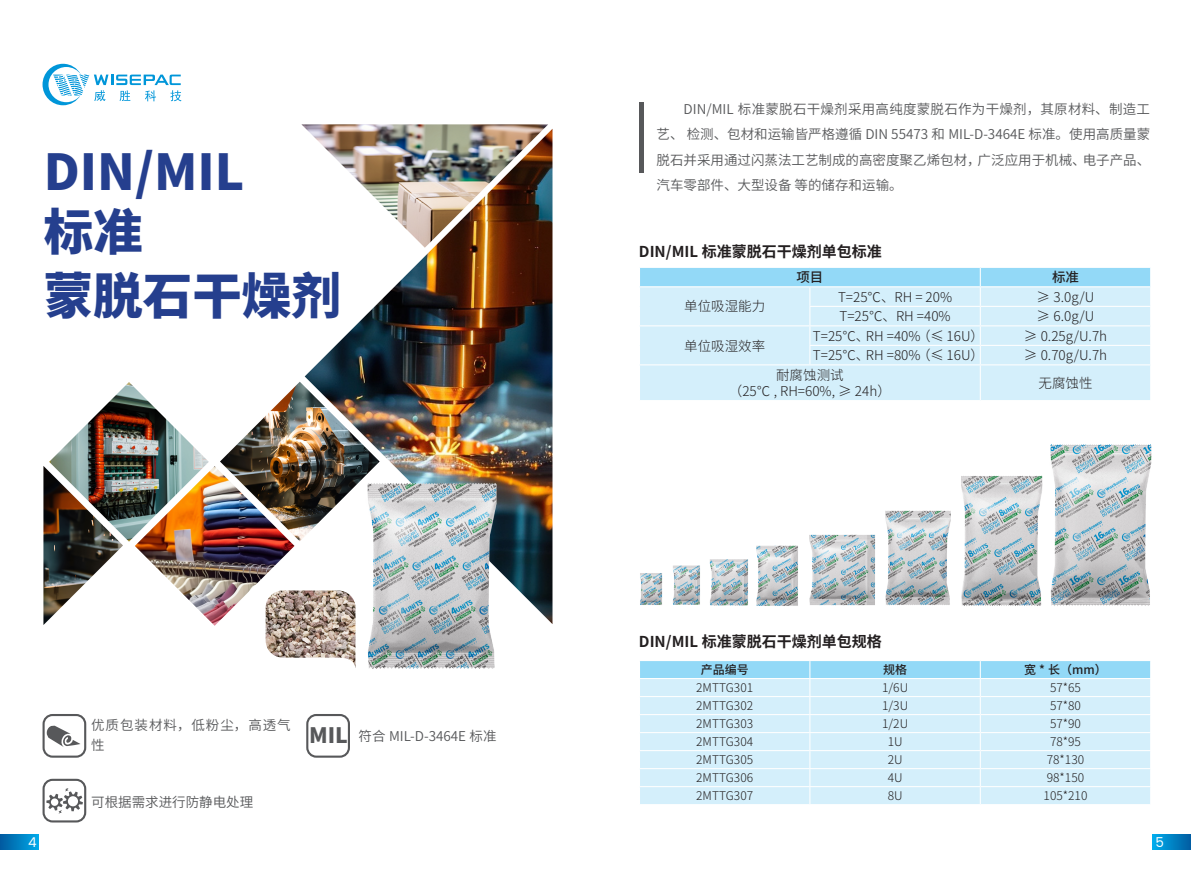
<style>
.page{position:relative;width:1191px;height:893px;background:#fff}
.page>*{position:absolute;margin:0;border:0;box-sizing:border-box;transform-origin:0 0}
.t1{font:800 49.5px "Source Han Sans CN";color:#253f8e}
.t2{font:800 21.3px "Source Han Sans CN";color:#57585a}
.t3{font:700 15px "Source Han Sans CN";color:#231f20}
.t4{font:13.5px/25.5px "Source Han Sans CN";color:#57585a;text-align:justify}
.t5{font:300 13.5px "Source Han Sans CN";color:#231f20}
.t6{font:13.5px/19.5px "Source Han Sans CN";letter-spacing:.07em;color:#57585a}
.t7{font:500 13.5px "Source Han Sans CN";color:#231f20}
.t8{font:13.5px "Poppins";color:#fff}
.t9{font:300 12px "Source Han Sans CN";color:#231f20}
.t10{font:500 12px "Source Han Sans CN";color:#231f20}
</style>
<div class="page">
<div style="left:0;top:834px;width:39px;height:16px;background:linear-gradient(to right,#015a9e,#00aae9)"></div>
<div style="left:1152px;top:834px;width:39px;height:16px;background:linear-gradient(to right,#00aeed,#015ca0)"></div>
<svg style="left:43px;top:64px;width:138px;height:41px"></svg>
<img style="left:301px;top:124px;width:247px;height:5px">
<img style="left:305px;top:129px;width:247px;height:495px">
<img style="left:43px;top:466px;width:80px;height:159px">
<img style="left:220px;top:382px;width:160px;height:159px">
<img style="left:135px;top:466px;width:159px;height:160px">
<img style="left:49px;top:382px;width:160px;height:160px">
<hr style="left:639px;top:102px;width:4px;height:71px;background:#57585a">
<img style="left:322px;top:420px;width:212px;height:299px">
<svg style="left:46px;top:725px;width:35px;height:22px"></svg>
<svg style="left:46px;top:788px;width:37px;height:26px"></svg>
<div style="left:43px;top:714px;width:43px;height:44px;border:2px solid #57585a;border-radius:9px"></div>
<div style="left:43px;top:779px;width:43px;height:43px;border:2px solid #57585a;border-radius:9px"></div>
<div style="left:306px;top:714px;width:44px;height:44px;border:2px solid #57585a;border-radius:9px"></div>
<div style="left:640px;top:365px;width:510px;height:35px;background:#d4effb"></div>
<svg style="left:640px;top:267px;width:511px;height:97px"></svg>
<hr style="left:979px;top:365px;width:1px;height:35px;background:#fff">
<svg style="left:640px;top:660px;width:511px;height:144px"></svg>
<img style="left:640px;top:444px;width:512px;height:162px">
<img style="left:266px;top:590px;width:90px;height:78px">
<p class="t1" style="left:44px;top:144px;width:202px">DIN/MIL</p>
<p class="t1" style="left:44px;top:204px;width:100px">标准</p>
<p class="t1" style="left:44px;top:268px;width:298px">蒙脱石干燥剂</p>
<p class="t6" style="left:91px;top:716px;width:201px">优质包装材料，低粉尘，高透气性</p>
<p class="t4" style="left:91px;top:790px;width:163px">可根据需求进行防静电处理</p>
<h2 class="t2" style="left:309px;top:723px;width:40px">MIL</h2>
<p class="t4" style="left:359px;top:724px;width:139px">符合 MIL-D-3464E 标准</p>
<p class="t4" style="left:656px;top:97px;width:495px;text-indent:27px">DIN/MIL 标准蒙脱石干燥剂采用高纯度蒙脱石作为干燥剂，其原材料、制造工艺、 检测、包材和运输皆严格遵循 DIN 55473 和 MIL-D-3464E 标准。使用高质量蒙脱石并采用通过闪蒸法工艺制成的高密度聚乙烯包材，广泛应用于机械、电子产品、汽车零部件、大型设备 等的储存和运输。</p>
<p class="t3" style="left:639px;top:243px;width:244px">DIN/MIL 标准蒙脱石干燥剂单包标准</p>
<p class="t5" style="left:684px;top:299px;width:82px">单位吸湿能力</p>
<p class="t7" style="left:796px;top:270px;width:28px">项目</p>
<p class="t7" style="left:1052px;top:270px;width:28px">标准</p>
<p class="t5" style="left:838px;top:289px;width:116px">T=25℃、RH = 20%</p>
<p class="t5" style="left:1036px;top:289px;width:59px">≥ 3.0g/U</p>
<p class="t5" style="left:839px;top:309px;width:113px">T=25℃、RH =40%</p>
<p class="t5" style="left:1036px;top:309px;width:59px">≥ 6.0g/U</p>
<p class="t5" style="left:813px;top:328px;width:173px">T=25℃、RH =40%（≤ 16U）</p>
<p class="t5" style="left:1023px;top:328px;width:85px">≥ 0.25g/U.7h</p>
<p class="t5" style="left:813px;top:348px;width:173px">T=25℃、RH =80%（≤ 16U）</p>
<p class="t5" style="left:1023px;top:348px;width:85px">≥ 0.70g/U.7h</p>
<p class="t5" style="left:776px;top:367px;width:69px">耐腐蚀测试</p>
<p class="t5" style="left:729px;top:383px;width:163px">（25℃ , RH=60%, ≥ 24h）</p>
<p class="t5" style="left:684px;top:338px;width:82px">单位吸湿效率</p>
<p class="t5" style="left:1038px;top:375px;width:55px">无腐蚀性</p>
<p class="t3" style="left:639px;top:633px;width:244px">DIN/MIL 标准蒙脱石干燥剂单包规格</p>
<p class="t10" style="left:700px;top:663px;width:49px">产品编号</p>
<p class="t10" style="left:883px;top:663px;width:25px">规格</p>
<p class="t10" style="left:1024px;top:663px;width:84px">宽 * 长（mm）</p>
<p class="t9" style="left:696px;top:681px;width:58px">2MTTG301</p>
<p class="t9" style="left:882px;top:681px;width:28px">1/6U</p>
<p class="t9" style="left:1050px;top:681px;width:32px">57*65</p>
<p class="t9" style="left:696px;top:699px;width:58px">2MTTG302</p>
<p class="t9" style="left:882px;top:699px;width:28px">1/3U</p>
<p class="t9" style="left:1050px;top:699px;width:32px">57*80</p>
<p class="t9" style="left:696px;top:717px;width:58px">2MTTG303</p>
<p class="t9" style="left:882px;top:717px;width:28px">1/2U</p>
<p class="t9" style="left:1050px;top:717px;width:32px">57*90</p>
<p class="t9" style="left:696px;top:735px;width:58px">2MTTG304</p>
<p class="t9" style="left:887px;top:735px;width:16px">1U</p>
<p class="t9" style="left:1050px;top:735px;width:32px">78*95</p>
<p class="t9" style="left:696px;top:753px;width:58px">2MTTG305</p>
<p class="t9" style="left:887px;top:753px;width:16px">2U</p>
<p class="t9" style="left:1046px;top:753px;width:39px">78*130</p>
<p class="t9" style="left:696px;top:771px;width:58px">2MTTG306</p>
<p class="t9" style="left:887px;top:771px;width:16px">4U</p>
<p class="t9" style="left:1046px;top:771px;width:39px">98*150</p>
<p class="t9" style="left:696px;top:789px;width:58px">2MTTG307</p>
<p class="t9" style="left:887px;top:789px;width:16px">8U</p>
<p class="t9" style="left:1043px;top:789px;width:45px">105*210</p>
<p class="t8" style="left:28px;top:832px;width:10px">4</p>
<p class="t8" style="left:1155px;top:832px;width:10px">5</p>
</div>
